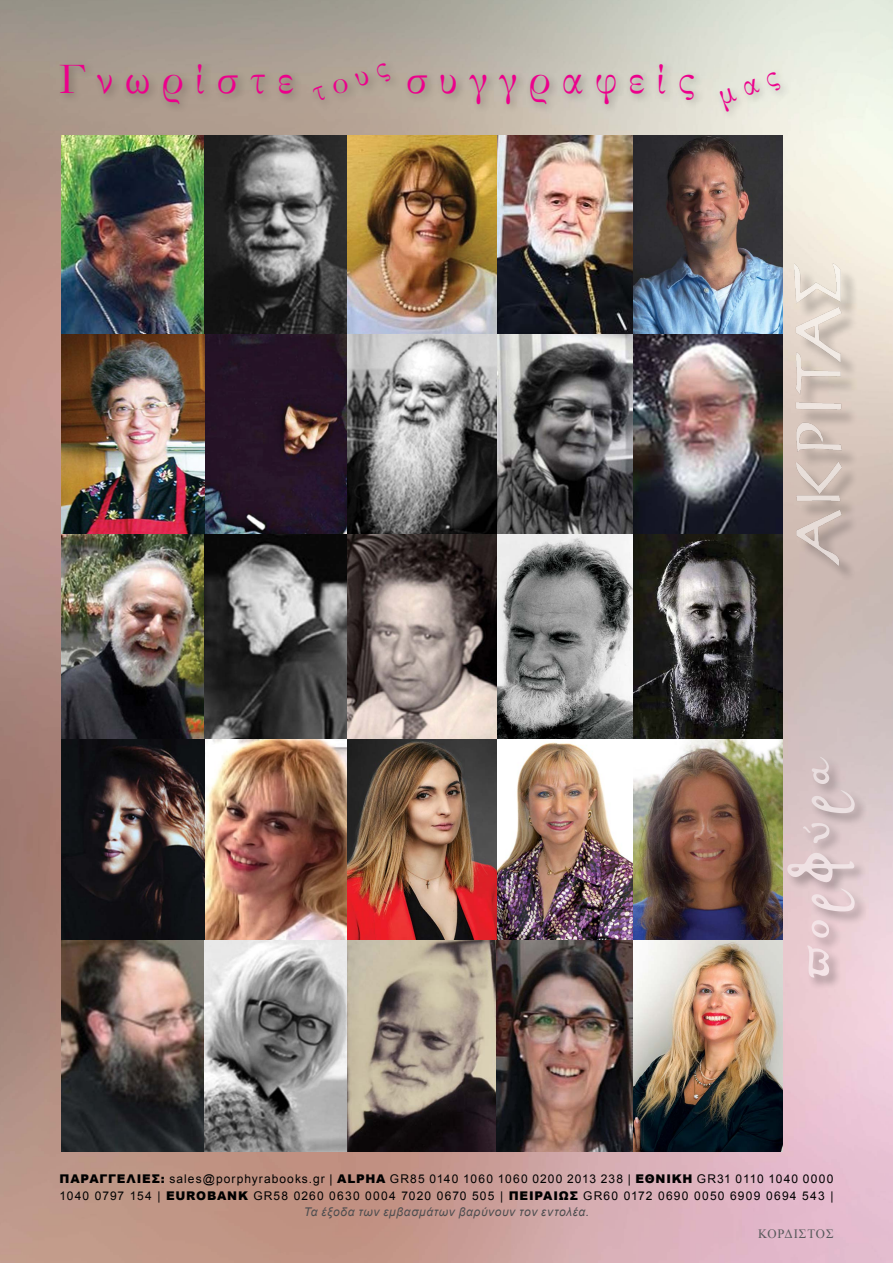
<style>
.page{position:relative;width:893px;height:1263px;background:#fff}
.page>*{position:absolute;margin:0;border:0;box-sizing:border-box;transform-origin:0 0}
.t1{font:45px "Garamond";letter-spacing:.25em;color:#ec008c}
.t2{font:33px "Garamond";color:#ec008c}
.t3{font:12.75px "Times New Roman";letter-spacing:.075em;color:#58595b}
.t4{font:12px/16.5px "Arial";letter-spacing:.09em;color:#000}
.t5{font:italic 12px/16.5px "Arial";letter-spacing:.045em;color:#4d4d4f}
.s1{font-weight:900}
.s2{font-weight:900;font-style:normal;color:#000}
.s3{font-style:normal;color:#000}
</style>
<div class="page">
<img style="left:0;top:0;width:893px;height:1263px">
<div style="left:56px;top:60px;width:247px;height:54px;background:#000;opacity:.3"></div>
<div style="left:715px;top:68px;width:76px;height:54px;background:#ebebe0"></div>
<div style="left:403px;top:60px;width:301px;height:54px;background:#000;opacity:.3"></div>
<div style="left:309px;top:59px;width:92px;height:51px;background:#b1a495"></div>
<div style="left:797px;top:268px;width:62px;height:315px;background:#000;opacity:.5"></div>
<img style="left:794px;top:264px;width:48px;height:302px">
<div style="left:785px;top:755px;width:83px;height:236px;background:#000;opacity:.65"></div>
<svg style="left:787px;top:852px;width:67px;height:30px;background:#dbc8cb"></svg>
<svg style="left:807px;top:945px;width:22px;height:32px"></svg>
<svg style="left:811px;top:790px;width:44px;height:23px"></svg>
<svg style="left:811px;top:888px;width:44px;height:23px"></svg>
<svg style="left:811px;top:757px;width:18px;height:27px"></svg>
<svg style="left:812px;top:920px;width:18px;height:18px"></svg>
<svg style="left:803px;top:823px;width:27px;height:20px"></svg>
<img style="left:62px;top:136px;width:143px;height:199px">
<img style="left:205px;top:136px;width:143px;height:199px">
<img style="left:496px;top:136px;width:137px;height:199px">
<img style="left:348px;top:136px;width:148px;height:199px">
<img style="left:633px;top:136px;width:149px;height:199px">
<img style="left:62px;top:335px;width:143px;height:199px">
<img style="left:205px;top:335px;width:143px;height:199px">
<img style="left:348px;top:335px;width:285px;height:199px">
<img style="left:633px;top:335px;width:149px;height:199px">
<img style="left:62px;top:534px;width:143px;height:206px">
<img style="left:205px;top:534px;width:143px;height:206px">
<img style="left:496px;top:534px;width:137px;height:206px">
<img style="left:348px;top:534px;width:148px;height:206px">
<img style="left:633px;top:534px;width:149px;height:206px">
<img style="left:353px;top:740px;width:280px;height:200px">
<img style="left:62px;top:740px;width:291px;height:200px">
<img style="left:633px;top:740px;width:149px;height:200px">
<img style="left:62px;top:940px;width:143px;height:211px">
<img style="left:205px;top:940px;width:577px;height:211px">
<svg style="left:719px;top:71px;width:62px;height:41px"></svg>
<h2 class="t2" style="left:305px;top:71px;width:80px;rotate:-20deg">τους</h2>
<h1 class="t1" style="left:60px;top:49px;width:236px">Γνωρίστε</h1>
<h1 class="t1" style="left:406px;top:49px;width:290px">συγγραφείς</h1>
<p class="t4" style="left:60px;top:1171px;width:775px"><span class="s1">Παραγγελίες:</span> sales@porphyrabooks.gr | <span class="s1">ALPHA</span> GR85 0140 1060 1060 0200 2013 238 | <span class="s1">ΕΘΝΙΚΗ</span> GR31 0110 1040 0000<br>1040 0797 154 | <span class="s1">EUROBANK</span> GR58 0260 0630 0004 7020 0670 505 | <span class="s1">ΠΕΙΡΑΙ</span></p>
<p class="t5" style="left:304px;top:1187px;width:531px;text-indent:255px"><span class="s2">ΩΣ</span> <span class="s3">GR60 0172 0690 0050 6909 0694 543 |<br></span>Τα έξοδα των εμβασμάτων βαρύνουν τον εντολέα.</p>
<p class="t3" style="left:758px;top:1225px;width:77px">ΚΟΡΔΙΣΤΟΣ</p>
</div>
